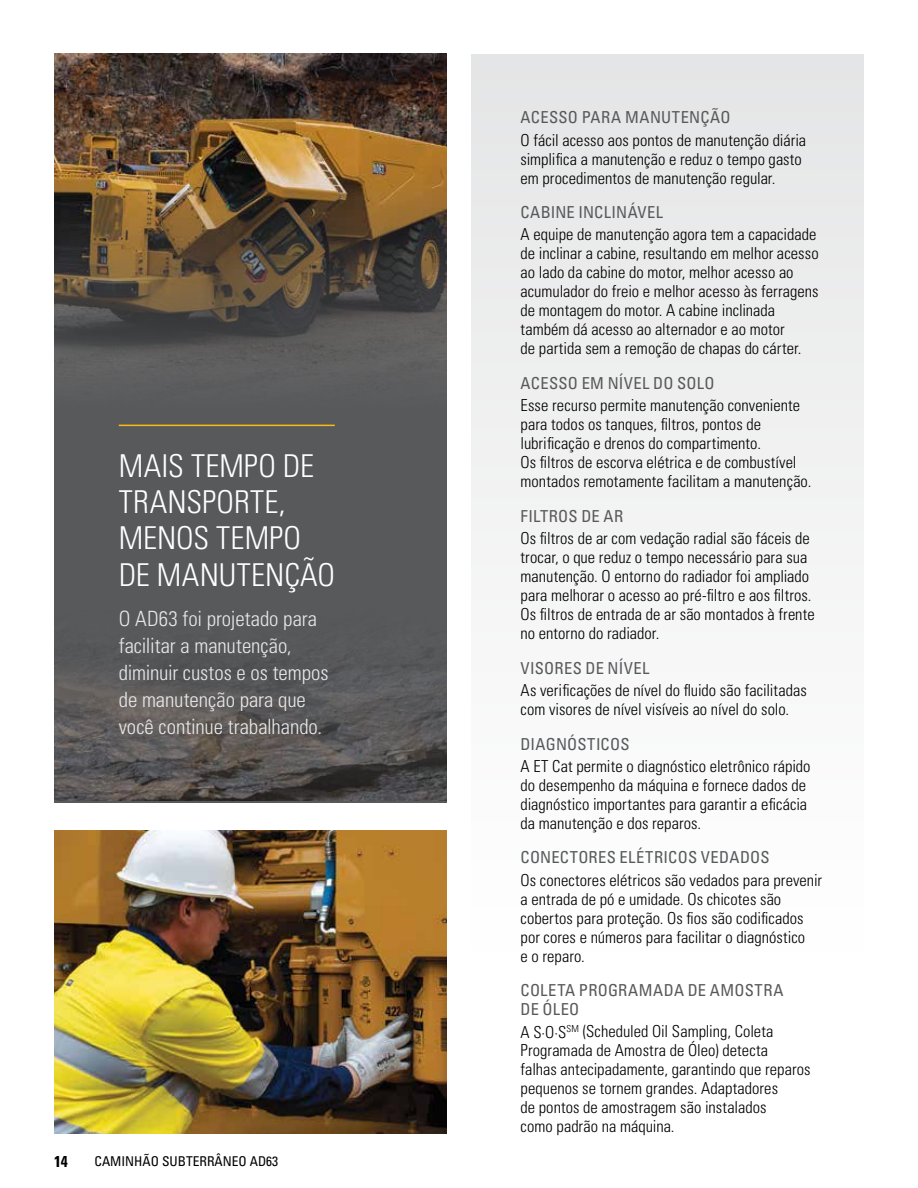
<style>
.page{position:relative;width:918px;height:1188px;background:#fff}
.page>*{position:absolute;margin:0;border:0;box-sizing:border-box;transform-origin:0 0}
.t1{font:300 condensed 31.5px/36.3px "Univers LT Std";letter-spacing:.005em;color:#fff}
.t2{font:300 condensed 21px/27px "Univers LT Std";letter-spacing:-.005em;color:#e6e7e8}
.t3{font:300 condensed 16.5px/18.9px "Univers LT Std";color:#000}
.t4{font:condensed 16.5px/19px "Univers LT Std";letter-spacing:.02em;color:#58595b}
.t5{font:700 condensed 15.75px "Univers LT Std";color:#000}
.t6{font:condensed 13.5px "Univers LT Std";color:#000}
</style>
<div class="page">
<div style="left:54px;top:53px;width:392px;height:750px;background:#58595b"></div>
<img style="left:54px;top:659px;width:392px;height:142px">
<div style="left:472px;top:54px;width:392px;height:896px;background:linear-gradient(to right,#f2f2f3,#f2f2f3)"></div>
<img style="left:54px;top:53px;width:392px;height:324px">
<img style="left:54px;top:830px;width:392px;height:304px">
<hr style="left:119px;top:425px;width:216px;height:1px;background:#fdba12">
<h1 class="t1" style="left:119px;top:448px;width:218px">MAIS TEMPO DE<br>TRANSPORTE,<br>MENOS TEMPO<br>DE MANUTENÇÃO</h1>
<p class="t2" style="left:119px;top:605px;width:211px">O AD63 foi projetado para facilitar a manutenção, diminuir custos e os tempos de manutenção para que você continue trabalhando.</p>
<p class="t5" style="left:54px;top:1151px;width:15px">14</p>
<p class="t6" style="left:94px;top:1153px;width:185px">CAMINHÃO SUBTERRÂNEO AD63</p>
<p class="t4" style="left:521px;top:108px;width:211px">ACESSO PARA MANUTENÇÃO</p>
<p class="t3" style="left:521px;top:130px;width:287px">O fácil acesso aos pontos de manutenção diária simplifica a manutenção e reduz o tempo gasto em procedimentos de manutenção regular.</p>
<p class="t4" style="left:521px;top:203px;width:144px">CABINE INCLINÁVEL</p>
<p class="t3" style="left:521px;top:225px;width:300px">A equipe de manutenção agora tem a capacidade de inclinar a cabine, resultando em melhor acesso ao lado da cabine do motor, melhor acesso ao acumulador do freio e melhor acesso às ferragens de montagem do motor. A cabine inclinada também dá acesso ao alternador e ao motor<br>de partida sem a remoção de chapas do cárter.</p>
<p class="t4" style="left:521px;top:373px;width:196px">ACESSO EM NÍVEL DO SOLO</p>
<p class="t3" style="left:521px;top:396px;width:292px">Esse recurso permite manutenção conveniente para todos os tanques, filtros, pontos de lubrificação e drenos do compartimento.<br>Os filtros de escorva elétrica e de combustível montados remotamente facilitam a manutenção.</p>
<p class="t4" style="left:521px;top:506px;width:104px">FILTROS DE AR</p>
<p class="t3" style="left:521px;top:529px;width:296px">Os filtros de ar com vedação radial são fáceis de trocar, o que reduz o tempo necessário para sua manutenção. O entorno do radiador foi ampliado para melhorar o acesso ao pré-filtro e aos filtros.<br>Os filtros de entrada de ar são montados à frente no entorno do radiador.</p>
<p class="t4" style="left:521px;top:658px;width:130px">VISORES DE NÍVEL</p>
<p class="t3" style="left:521px;top:681px;width:288px">As verificações de nível do fluido são facilitadas com visores de nível visíveis ao nível do solo.</p>
<p class="t4" style="left:521px;top:734px;width:111px">DIAGNÓSTICOS</p>
<p class="t3" style="left:521px;top:756px;width:291px">A ET Cat permite o diagnóstico eletrônico rápido do desempenho da máquina e fornece dados de diagnóstico importantes para garantir a eficácia da manutenção e dos reparos.</p>
<p class="t4" style="left:521px;top:848px;width:251px">CONECTORES ELÉTRICOS VEDADOS</p>
<p class="t3" style="left:521px;top:870px;width:303px">Os conectores elétricos são vedados para prevenir a entrada de pó e umidade. Os chicotes são cobertos para proteção. Os fios são codificados por cores e números para facilitar o diagnóstico<br>e o reparo.</p>
<p class="t4" style="left:521px;top:981px;width:264px">COLETA PROGRAMADA DE AMOSTRA<br>DE ÓLEO</p>
<p class="t3" style="left:521px;top:1022px;width:292px">A S·O·S<sup>SM</sup> (Scheduled Oil Sampling, Coleta Programada de Amostra de Óleo) detecta<br>falhas antecipadamente, garantindo que reparos pequenos se tornem grandes. Adaptadores<br>de pontos de amostragem são instalados<br>como padrão na máquina.</p>
</div>
